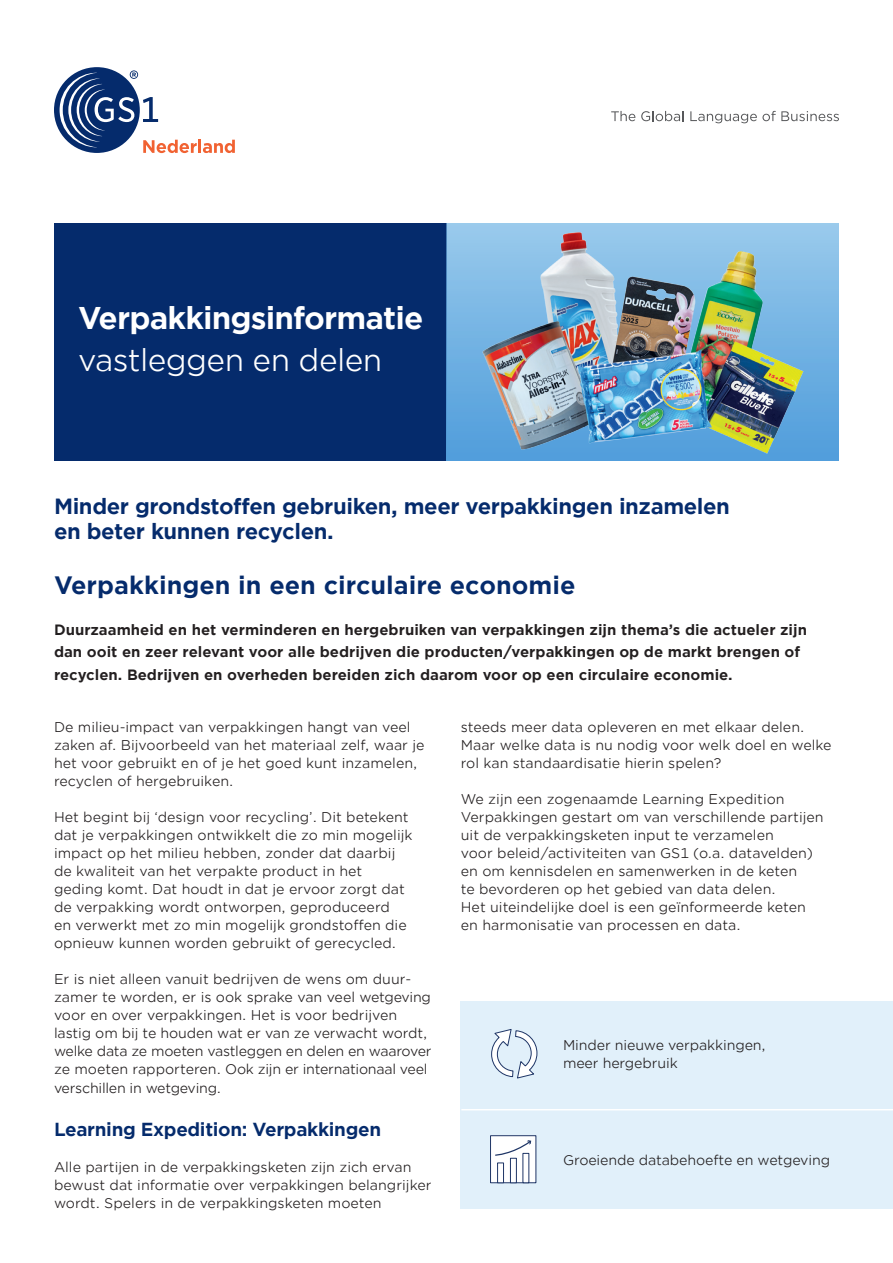
<style>
.page{position:relative;width:893px;height:1263px;background:#fff}
.page>*{position:absolute;margin:0;border:0;box-sizing:border-box;transform-origin:0 0}
.t1{font:700 30px "Gotham Office";letter-spacing:-.03em;color:#fff}
.t2{font:30px "Gotham Office";letter-spacing:-.02em;color:#fff}
.Bodytekst{font:700 24px "Gotham Office";color:#052b6c}
.t3{font:700 21px "Gotham Office";letter-spacing:-.02em;color:#052b6c}
.Bodytekst-2{font:700 18px "Gotham Office";letter-spacing:-.02em;color:#052b6c}
.Bodytekst-3{font:700 14.25px "Gotham Office";color:#231f20}
.Bodytekst-4{font:13.5px/18px "Gotham Office";color:#231f20}
.Bodytekst-5{font:13.5px/18px "Gotham Office";letter-spacing:-.02em;color:#231f20}
</style>
<div class="page">
<div style="left:461px;top:1001px;width:432px;height:208px;background:#e1f0fa"></div>
<div style="left:54px;top:223px;width:392px;height:237px;background:#052b6c"></div>
<div style="left:54px;top:67px;width:86px;height:86px;background:#052b6c;border-radius:50%"></div>
<svg style="left:60px;top:70px;width:175px;height:83px"></svg>
<svg style="left:611px;top:111px;width:24px;height:10px"></svg>
<svg style="left:641px;top:111px;width:42px;height:10px"></svg>
<svg style="left:690px;top:111px;width:149px;height:12px"></svg>
<div style="left:446px;top:223px;width:393px;height:237px;background:linear-gradient(to bottom,#99caec,#4f9cdb)"></div>
<svg style="left:491px;top:1029px;width:47px;height:50px"></svg>
<div style="left:490px;top:1136px;width:46px;height:47px;background:#fff"></div>
<div style="left:490px;top:1135px;width:46px;height:48px;border:1px solid #1e3566"></div>
<div style="left:497px;top:1162px;width:7px;height:21px;border:1px solid #1e3566"></div>
<div style="left:510px;top:1158px;width:7px;height:25px;border:1px solid #1e3566"></div>
<svg style="left:495px;top:1140px;width:37px;height:16px"></svg>
<img style="left:478px;top:223px;width:343px;height:237px">
<hr style="left:461px;top:1109px;width:432px;height:1px;background:#fff">
<p class="t1" style="left:78px;top:297px;width:347px">Verpakkingsinformatie</p>
<p class="t2" style="left:78px;top:340px;width:306px">vastleggen en delen</p>
<p class="t3" style="left:54px;top:491px;width:678px">Minder grondstoffen gebruiken, meer verpakkingen inzamelen</p>
<p class="t3" style="left:54px;top:516px;width:281px">en beter kunnen recyclen.</p>
<p class="Bodytekst" style="left:54px;top:569px;width:523px">Verpakkingen in een circulaire economie</p>
<p class="Bodytekst-3" style="left:54px;top:620px;width:755px">Duurzaamheid en het verminderen en hergebruiken van verpakkingen zijn thema’s die actueler zijn</p>
<p class="Bodytekst-3" style="left:54px;top:642px;width:748px">dan ooit en zeer relevant voor alle bedrijven die producten/verpakkingen op de markt brengen of</p>
<p class="Bodytekst-3" style="left:54px;top:665px;width:680px">recyclen. Bedrijven en overheden bereiden zich daarom voor op een circulaire economie.</p>
<p class="Bodytekst-4" style="left:54px;top:718px;width:372px">De milieu-impact van verpakkingen hangt van veel zaken af. Bijvoorbeeld van het materiaal zelf, waar je het voor gebruikt en of je het goed kunt inzamelen, recyclen of hergebruiken.</p>
<p class="Bodytekst-4" style="left:54px;top:808px;width:360px">Het begint bij ‘design voor recycling’. Dit betekent dat je verpakkingen ontwikkelt die zo min mogelijk impact op het milieu hebben, zonder dat daarbij</p>
<p class="Bodytekst-4" style="left:54px;top:862px;width:310px">de kwaliteit van het verpakte product in het</p>
<p class="Bodytekst-4" style="left:54px;top:880px;width:352px">geding komt. Dat houdt in dat je ervoor zorgt dat</p>
<p class="Bodytekst-4" style="left:54px;top:898px;width:337px">de verpakking wordt ontworpen, geproduceerd</p>
<p class="Bodytekst-4" style="left:54px;top:916px;width:354px">en verwerkt met zo min mogelijk grondstoffen die opnieuw kunnen worden gebruikt of gerecycled.</p>
<p class="Bodytekst-4" style="left:54px;top:970px;width:359px">Er is niet alleen vanuit bedrijven de wens om duur-</p>
<p class="Bodytekst-4" style="left:54px;top:988px;width:378px">zamer te worden, er is ook sprake van veel wetgeving voor en over verpakkingen. Het is voor bedrijven</p>
<p class="Bodytekst-5" style="left:54px;top:1024px;width:379px">lastig om bij te houden wat er van ze verwacht wordt, welke data ze moeten vastleggen en delen en waarover ze moeten rapporteren. Ook zijn er internationaal veel verschillen in wetgeving.</p>
<p class="Bodytekst-2" style="left:54px;top:1117px;width:329px">Learning Expedition: Verpakkingen</p>
<p class="Bodytekst-4" style="left:54px;top:1157px;width:379px">Alle partijen in de verpakkingsketen zijn zich ervan bewust dat informatie over verpakkingen belangrijker wordt. Spelers in de verpakkingsketen moeten</p>
<p class="Bodytekst-4" style="left:461px;top:718px;width:372px">steeds meer data opleveren en met elkaar delen.<br>Maar welke data is nu nodig voor welk doel en welke rol kan standaardisatie hierin spelen?</p>
<p class="Bodytekst-4" style="left:461px;top:790px;width:325px">We zijn een zogenaamde Learning Expedition</p>
<p class="Bodytekst-4" style="left:461px;top:808px;width:364px">Verpakkingen gestart om van verschillende partijen uit de verpakkingsketen input te verzamelen</p>
<p class="Bodytekst-4" style="left:461px;top:844px;width:354px">voor beleid/activiteiten van GS1 (o.a. datavelden)</p>
<p class="Bodytekst-4" style="left:461px;top:862px;width:338px">en om kennisdelen en samenwerken in de keten</p>
<p class="Bodytekst-4" style="left:461px;top:880px;width:316px">te bevorderen op het gebied van data delen.</p>
<p class="Bodytekst-4" style="left:461px;top:898px;width:347px">Het uiteindelijke doel is een geïnformeerde keten</p>
<p class="Bodytekst-4" style="left:461px;top:916px;width:281px">en harmonisatie van processen en data.</p>
<p class="Bodytekst-4" style="left:563px;top:1036px;width:204px">Minder nieuwe verpakkingen,</p>
<p class="Bodytekst-4" style="left:563px;top:1054px;width:116px">meer hergebruik</p>
<p class="Bodytekst-4" style="left:563px;top:1151px;width:269px">Groeiende databehoefte en wetgeving</p>
</div>
